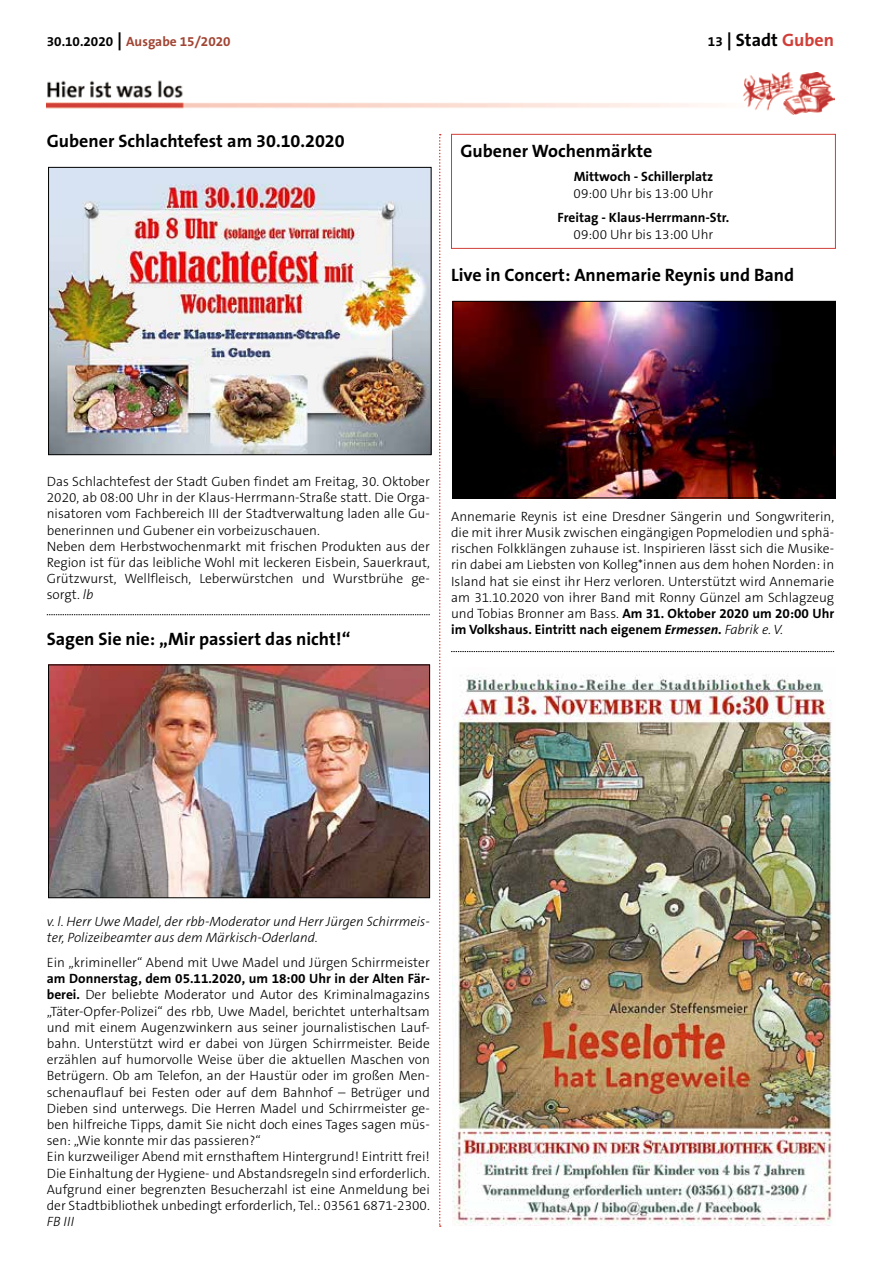
<style>
.page{position:relative;width:881px;height:1263px;background:#fff}
.page>*{position:absolute;margin:0;border:0;box-sizing:border-box;transform-origin:0 0}
.t1{font:700 18px "The Sans B7";color:#000}
.t2{font:300 13.5px/16.2px "The Sans B3";color:#000}
.t3{font:700 13.5px/16.2px "The Sans B7";color:#000}
.t4{font:italic 300 13.5px/16.2px "The Sans B3";color:#000}
.t5{font:700 13.5px "The Sans B7";color:#a14534}
.s1{color:#000}
.s2{font-size:18px;color:#000}
.s3{font-size:13.5px}
.s4{color:#d13e37}
.s5{font-style:italic}
.s6{font-family:"The Sans B3";font-weight:300}
.s7{font-family:"The Sans B3";font-weight:300;font-style:italic}
.s8{font-family:"The Sans B7";font-weight:700}
</style>
<div class="page">
<svg style="left:439px;top:134px;width:1px;height:1093px"></svg>
<img style="left:47px;top:72px;width:786px;height:43px">
<img style="left:50px;top:169px;width:379px;height:284px">
<div style="left:48px;top:167px;width:383px;height:288px;border:1px solid #000"></div>
<img style="left:454px;top:303px;width:379px;height:193px">
<div style="left:452px;top:301px;width:383px;height:197px;border:1px solid #000"></div>
<div style="left:451px;top:134px;width:384px;height:115px;border:1px solid #d13e37"></div>
<img style="left:50px;top:667px;width:377px;height:229px">
<div style="left:48px;top:665px;width:381px;height:233px;border:1px solid #000"></div>
<img style="left:452px;top:674px;width:380px;height:551px">
<svg style="left:47px;top:614px;width:382px;height:1px"></svg>
<svg style="left:451px;top:651px;width:382px;height:1px"></svg>
<p class="t5" style="left:47px;top:34px;width:185px"><span class="s1">30.10.2020</span> <span class="s2">|</span> Ausgabe 15/2020</p>
<h1 class="t1" style="left:707px;top:30px;width:128px"><span class="s3">13</span> | Stadt <span class="s4">Guben</span></h1>
<h1 class="t1" style="left:47px;top:132px;width:299px">Gubener Schlachtefest am 30.10.2020</h1>
<h1 class="t1" style="left:460px;top:141px;width:193px">Gubener Wochenmärkte</h1>
<p class="t3" style="left:573px;top:169px;width:141px">Mittwoch - Schillerplatz</p>
<p class="t2" style="left:573px;top:185px;width:141px">09:00 Uhr bis 13:00 Uhr</p>
<p class="t3" style="left:557px;top:210px;width:173px">Freitag - Klaus-Herrmann-Str.</p>
<p class="t2" style="left:573px;top:226px;width:141px">09:00 Uhr bis 13:00 Uhr</p>
<h1 class="t1" style="left:451px;top:266px;width:344px">Live in Concert: Annemarie Reynis und Band</h1>
<p class="t2" style="left:47px;top:474px;width:384px">Das Schlachtefest der Stadt Guben findet am Freitag, 30. Oktober 2020, ab 08:00 Uhr in der Klaus-Herrmann-Straße statt. Die Orga&shy;nisatoren vom Fachbereich III der Stadtverwaltung laden alle Gu&shy;benerinnen und Gubener ein vorbeizuschauen.<br>Neben dem Herbstwochenmarkt mit frischen Produkten aus der Region ist für das leibliche Wohl mit leckeren Eisbein, Sauerkraut, Grützwurst, Wellfleisch, Leberwürstchen und Wurstbrühe ge&shy;sorgt. <span class="s5">lb</span></p>
<h1 class="t1" style="left:47px;top:629px;width:305px">Sagen Sie nie: „Mir passiert das nicht!“</h1>
<p class="t2" style="left:451px;top:509px;width:384px;text-align:justify">Annemarie Reynis ist eine Dresdner Sängerin und Songwriterin, die mit ihrer Musik zwischen eingängigen Popmelodien und sphä&shy;rischen Folkklängen zuhause ist. Inspirieren lässt sich die Musike&shy;rin dabei am Liebsten von Kolleg*innen aus dem hohen Norden: in Island hat sie einst ihr Herz verloren. Unterstützt wird Annemarie am 31.10.2020 von ihrer Band mit Ronny Günzel am Schlagzeug</p>
<p class="t3" style="left:451px;top:606px;width:384px"><span class="s6">und Tobias Bronner am Bass.</span> Am 31. Oktober 2020 um 20:00 Uhr im Volkshaus. Eintritt nach eigenem <span class="s5">Ermessen.</span> <span class="s7">Fabrik e. V.</span></p>
<p class="t4" style="left:47px;top:914px;width:384px">v. l. Herr Uwe Madel, der rbb-Moderator und Herr Jürgen Schirrmeis&shy;ter, Polizeibeamter aus dem Märkisch-Oderland.</p>
<p class="t2" style="left:47px;top:955px;width:384px">Ein „krimineller“ Abend mit Uwe Madel und Jürgen Schirrmeister</p>
<p class="t3" style="left:47px;top:971px;width:384px">am Donnerstag, dem 05.11.2020, um 18:00 Uhr in der Alten Fär-</p>
<p class="t2" style="left:47px;top:987px;width:384px"><span class="s8">berei.</span> Der beliebte Moderator und Autor des Kriminalmagazins „Täter-Opfer-Polizei“ des rbb, Uwe Madel, berichtet unterhaltsam und mit einem Augenzwinkern aus seiner journalistischen Lauf&shy;bahn. Unterstützt wird er dabei von Jürgen Schirrmeister. Beide erzählen auf humorvolle Weise über die aktuellen Maschen von Betrügern. Ob am Telefon, an der Haustür oder im großen Men&shy;schenauflauf bei Festen oder auf dem Bahnhof – Betrüger und Dieben sind unterwegs. Die Herren Madel und Schirrmeister ge&shy;ben hilfreiche Tipps, damit Sie nicht doch eines Tages sagen müs&shy;sen: „Wie konnte mir das passieren?“<br>Ein kurzweiliger Abend mit ernsthaftem Hintergrund! Eintritt frei!<br>Die Einhaltung der Hygiene- und Abstandsregeln sind erforderlich.<br>Aufgrund einer begrenzten Besucherzahl ist eine Anmeldung bei der Stadtbibliothek unbedingt erforderlich, Tel.: 03561 6871-2300.</p>
<p class="t4" style="left:47px;top:1214px;width:29px">FB III</p>
</div>
